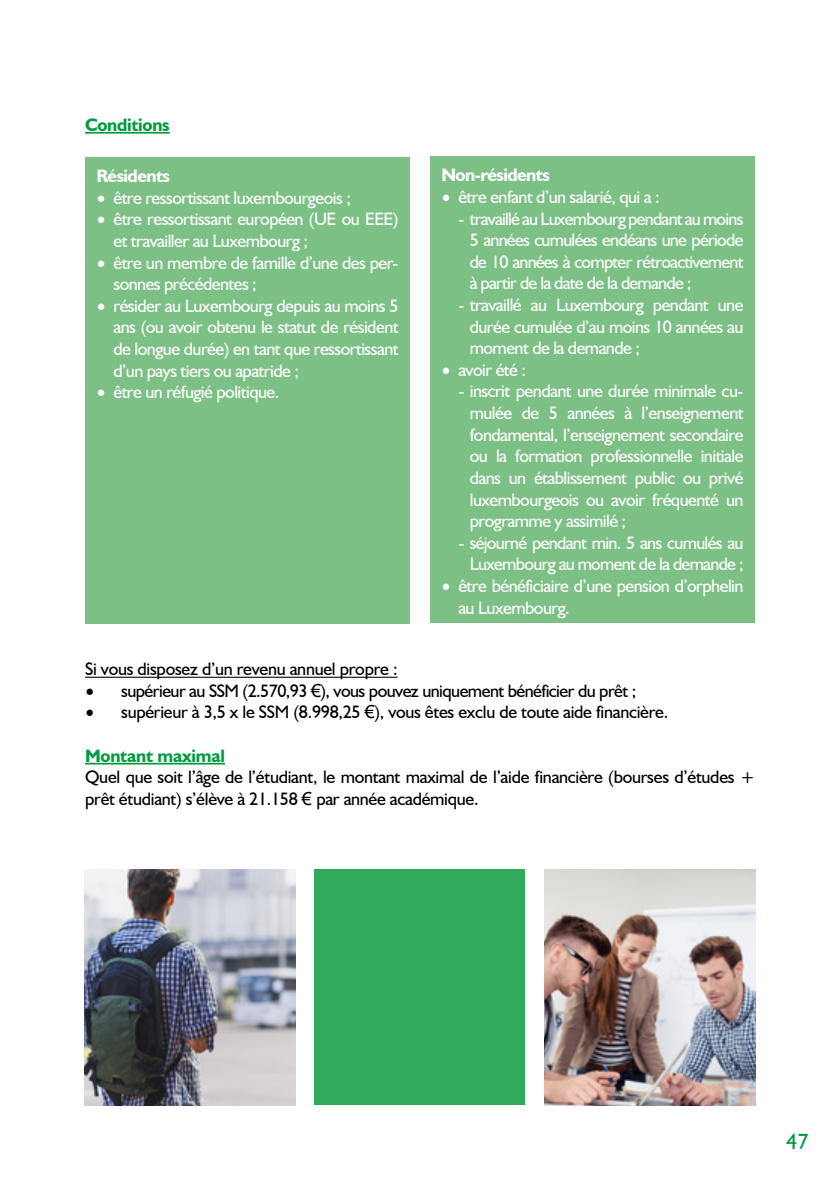
<style>
.page{position:relative;width:840px;height:1191px;background:#fff}
.page>*{position:absolute;margin:0;border:0;box-sizing:border-box;transform-origin:0 0}
.t1{font:22px "Humanist 521 BT";color:#009b3e}
.t2{font:18px/21.6px "Humanist 521 BT";letter-spacing:-.03em;color:#fff;text-align:justify}
.t3{font:18px/21.6px "Humanist 521 BT";letter-spacing:-.015em;color:#000}
.t4{font:700 18px "Humanist 521 BT";letter-spacing:-.015em;color:#009b3e}
.t5{font:700 18px "Humanist 521 BT";letter-spacing:-.03em;color:#fff}
.s1{font-family:"Minion Pro";font-size:24px}
.s2{font-family:"Arial"}
</style>
<div class="page">
<div style="left:85px;top:157px;width:324px;height:466px;background:#7cc085"></div>
<div style="left:430px;top:157px;width:324px;height:466px;background:#7cc085"></div>
<hr style="left:85px;top:132px;width:85px;height:2px;background:#009b3e">
<hr style="left:85px;top:676px;width:312px;height:2px;background:#000">
<hr style="left:85px;top:763px;width:140px;height:1px;background:#009b3e">
<img style="left:85px;top:869px;width:210px;height:236px">
<div style="left:314px;top:869px;width:210px;height:236px;background:#30ab5c"></div>
<img style="left:544px;top:869px;width:210px;height:236px">
<p class="t4" style="left:85px;top:113px;width:86px">Conditions</p>
<p class="t5" style="left:96px;top:165px;width:75px">Résidents</p>
<p class="t2" style="left:96px;top:186px;width:256px"><span class="s1">•</span> être ressortissant luxembourgeois ;</p>
<p class="t2" style="left:113px;top:208px;width:286px;text-indent:-17px"><span class="s1">•</span> être ressortissant européen (UE ou EEE) et travailler au Luxembourg ;</p>
<p class="t2" style="left:113px;top:251px;width:286px;text-indent:-17px"><span class="s1">•</span> être un membre de famille d’une des per&shy;sonnes précédentes ;</p>
<p class="t2" style="left:113px;top:294px;width:286px;text-indent:-17px"><span class="s1">•</span> résider au Luxembourg depuis au moins 5 ans (ou avoir obtenu le statut de résident de longue durée) en tant que ressortissant d’un pays tiers ou apatride ;</p>
<p class="t2" style="left:96px;top:381px;width:184px"><span class="s1">•</span> être un réfugié politique.</p>
<p class="t5" style="left:441px;top:164px;width:110px">Non-résidents</p>
<p class="t2" style="left:441px;top:186px;width:220px"><span class="s1">•</span> être enfant d’un salarié, qui a :</p>
<p class="t2" style="left:469px;top:207px;width:275px;text-indent:-11px">- travaillé au Luxembourg pendant au moins 5 années cumulées endéans une période de 10 années à compter rétroactivement à partir de la date de la demande ;</p>
<p class="t2" style="left:469px;top:294px;width:275px;text-indent:-11px">- travaillé au Luxembourg pendant une durée cumulée d’au moins 10 années au moment de la demande ;</p>
<p class="t2" style="left:441px;top:358px;width:86px"><span class="s1">•</span> avoir été :</p>
<p class="t2" style="left:469px;top:380px;width:275px;text-indent:-11px">- inscrit pendant une durée minimale cu&shy;mulée de 5 années à l’enseignement fondamental, l’enseignement secondaire ou la formation professionnelle initiale dans un établissement public ou privé luxembourgeois ou avoir fréquenté un programme y assimilé ;</p>
<p class="t2" style="left:458px;top:531px;width:286px;text-align:right">- séjourné pendant min. 5 ans cumulés au<br>Luxembourg au moment de la demande ;</p>
<p class="t2" style="left:458px;top:574px;width:286px;text-indent:-17px"><span class="s1">•</span> être bénéficiaire d’une pension d’orphelin au Luxembourg.</p>
<p class="t3" style="left:85px;top:658px;width:314px">Si vous disposez d’un revenu annuel propre :</p>
<p class="t3" style="left:85px;top:679px;width:552px"><span class="s1">•</span> supérieur au SSM (2.570,93 <span class="s2">€</span>), vous pouvez uniquement bénéficier du prêt ;</p>
<p class="t3" style="left:85px;top:701px;width:584px"><span class="s1">•</span> supérieur à 3,5 x le SSM (8.998,25 <span class="s2">€</span>), vous êtes exclu de toute aide financière.</p>
<p class="t4" style="left:85px;top:744px;width:141px">Montant maximal</p>
<p class="t3" style="left:85px;top:766px;width:671px">Quel que soit l’âge de l’étudiant, le montant maximal de l’aide financière (bourses d’études + prêt étudiant) s’élève à 21.158 <span class="s2">€</span> par année académique.</p>
<p class="t1" style="left:785px;top:1128px;width:24px">47</p>
</div>
